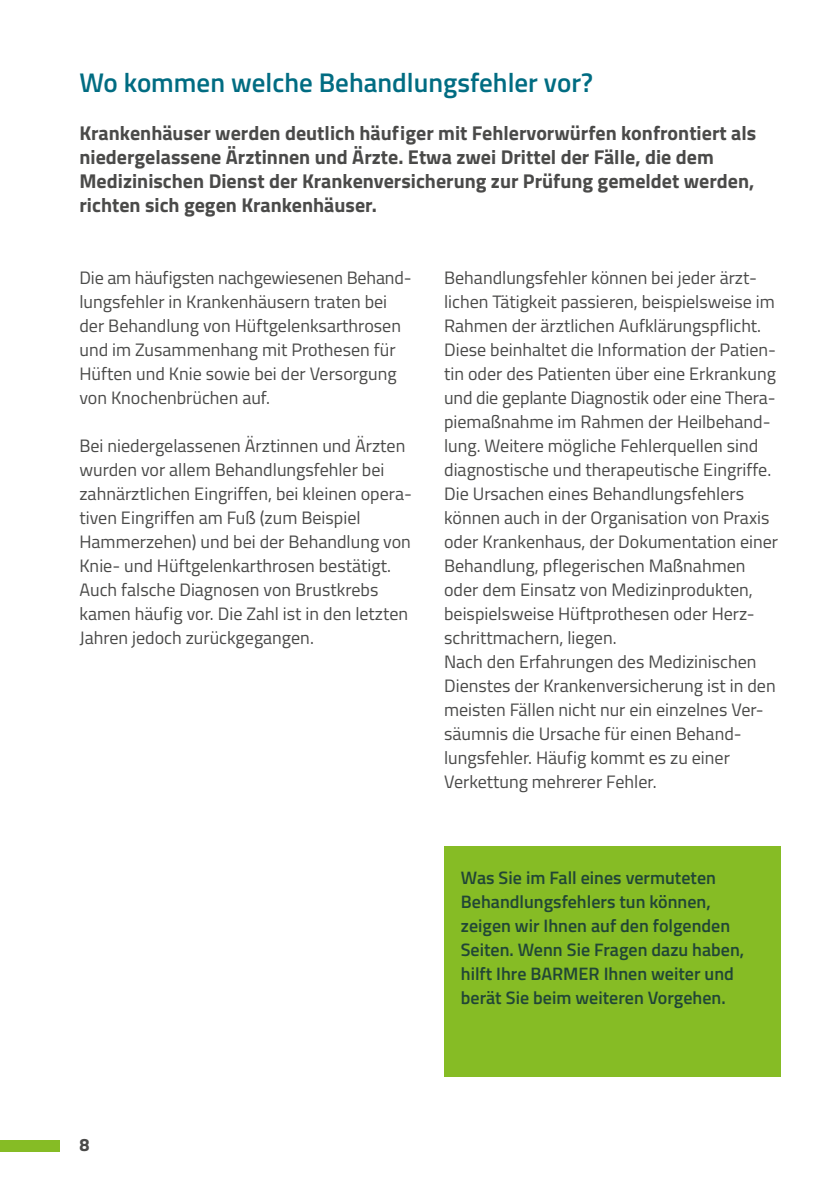
<style>
.page{position:relative;width:840px;height:1191px;background:#fff}
.page>*{position:absolute;margin:0;border:0;box-sizing:border-box;transform-origin:0 0}
.t1{font:600 27px "BGEK Titillium";color:#006c82}
.P{font:700 20px/24px "BGEK Titillium";color:#4a4a49}
.t2{font:18px/24px "BGEK Titillium";color:#4a4a49}
.P_Dunkelgrün{font:600 18px/24px "BGEK Titillium";color:#214636}
.t3{font:700 18px "BGEK Titillium";color:#4a4a49}
</style>
<div class="page">
<div style="left:0;top:1140px;width:60px;height:11px;background:#86bc25"></div>
<div style="left:443px;top:846px;width:337px;height:230px;background:#86bc25"></div>
<h3 class="t1" style="left:79px;top:62px;width:514px">Wo kommen welche Behandlungsfehler vor?</h3>
<p class="P" style="left:79px;top:120px;width:678px">Krankenhäuser werden deutlich häufiger mit Fehlervorwürfen konfrontiert als niedergelassene Ärztinnen und Ärzte. Etwa zwei Drittel der Fälle, die dem Medizinischen Dienst der Krankenversicherung zur Prüfung gemeldet werden, richten sich gegen Krankenhäuser.</p>
<p class="t2" style="left:79px;top:265px;width:331px">Die am häufigsten nachgewiesenen Behand‑ lungsfehler in Krankenhäusern traten bei der Behandlung von Hüftgelenksarthrosen und im Zusammenhang mit Prothesen für Hüften und Knie sowie bei der Versorgung von Knochenbrüchen auf.</p>
<p class="t2" style="left:79px;top:433px;width:334px">Bei niedergelassenen Ärztinnen und Ärzten wurden vor allem Behandlungsfehler bei zahnärztlichen Eingriffen, bei kleinen opera&shy;tiven Eingriffen am Fuß (zum Beispiel Hammerzehen) und bei der Behandlung von Knie- und Hüftgelenkarthrosen bestätigt.<br>Auch falsche Diagnosen von Brustkrebs kamen häufig vor. Die Zahl ist in den letzten Jahren jedoch zurückgegangen.</p>
<p class="t2" style="left:444px;top:265px;width:335px">Behandlungsfehler können bei jeder ärzt‑ lichen Tätigkeit passieren, beispielsweise im Rahmen der ärztlichen Aufklärungspflicht.<br>Diese beinhaltet die Information der Patien&shy;tin oder des Patienten über eine Erkrankung und die geplante Diagnostik oder eine Thera‑ piemaßnahme im Rahmen der Heilbehand&shy;lung. Weitere mögliche Fehlerquellen sind diagnostische und therapeutische Eingriffe.<br>Die Ursachen eines Behandlungsfehlers können auch in der Organisation von Praxis oder Krankenhaus, der Dokumentation einer Behandlung, pflegerischen Maßnahmen oder dem Einsatz von Medizinprodukten, beispielsweise Hüftprothesen oder Herz&shy;schrittmachern, liegen.<br>Nach den Erfahrungen des Medizinischen Dienstes der Krankenversicherung ist in den meisten Fällen nicht nur ein einzelnes Ver&shy;säumnis die Ursache für einen Behand&shy;lungsfehler. Häufig kommt es zu einer Verkettung mehrerer Fehler.</p>
<p class="P_Dunkelgrün" style="left:460px;top:865px;width:285px">Was Sie im Fall eines vermuteten Behandlungsfehlers tun können, zeigen wir Ihnen auf den folgenden Seiten. Wenn Sie Fragen dazu haben, hilft Ihre BARMER Ihnen weiter und berät Sie beim weiteren Vorgehen.</p>
<p class="t3" style="left:79px;top:1131px;width:12px">8</p>
</div>
